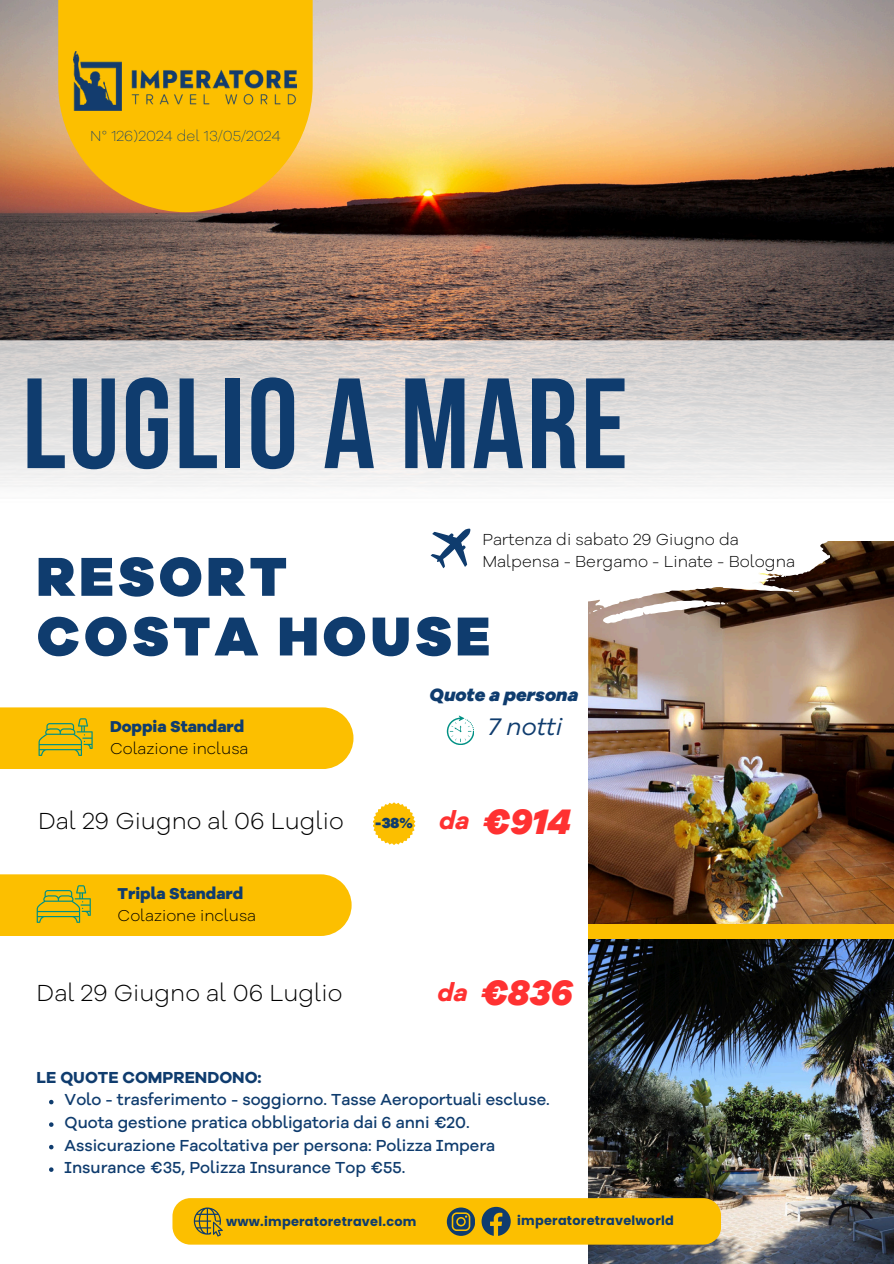
<style>
.page{position:relative;width:894px;height:1264px;background:#fff}
.page>*{position:absolute;margin:0;border:0;box-sizing:border-box;transform-origin:0 0}
.t1{font:700 128.1px "Bebas Neue";letter-spacing:.02em;color:#0f3c6e}
.t2{font:900 56.55px/59.7px "Galano Grotesque Alt";letter-spacing:.07em;color:#0f3c6e}
.t3{font:italic 800 36.45px "Galano Grotesque Alt";color:#ff3131}
.t4{font:italic 24.75px "Galano Grotesque Alt";color:#0f3c6e}
.t5{font:italic 700 24.6px "Galano Grotesque Alt";color:#ff3131}
.t6{font:300 24px "Galano Grotesque Alt";color:#000}
.t7{font:italic 800 18.45px "Galano Grotesque Alt";color:#0f3c6e}
.t8{font:500 16.5px "Galano Grotesque Alt";color:#0f3c6e}
.t9{font:300 16.5px/22.5px "Galano Grotesque Alt";color:#000}
.t10{font:700 16.5px "Galano Grotesque Alt";color:#0f3c6e}
.t11{font:300 16.2px "Galano Grotesque Alt";color:#000}
.t12{font:800 16.2px "Galano Grotesque Alt";color:#0f3c6e}
.t13{font:200 15px "Galano Grotesque Alt";color:#0f3c6e}
.t14{font:900 15px "Galano Grotesque Alt";color:#0f3c6e}
.t15{font:700 12.9px "Poppins";letter-spacing:.02em;color:#0f3c6e}
</style>
<div class="page">
<img style="left:0;top:0;width:893px;height:340px">
<svg style="left:58px;top:0;width:254px;height:212px;background:#f6b50e"></svg>
<img style="left:74px;top:52px;width:222px;height:58px">
<div style="left:0;top:707px;width:353px;height:62px;background:#fcbf00"></div>
<svg style="left:446px;top:715px;width:27px;height:29px"></svg>
<div style="left:0;top:874px;width:351px;height:62px;background:#fcbf00"></div>
<svg style="left:373px;top:802px;width:42px;height:43px"></svg>
<div style="left:588px;top:861px;width:305px;height:143px;background:#fcbf00"></div>
<img style="left:588px;top:939px;width:305px;height:324px">
<div style="left:172px;top:1198px;width:549px;height:46px;background:#fcbf00;border-radius:18px"></div>
<svg style="left:194px;top:1207px;width:29px;height:29px"></svg>
<svg style="left:446px;top:1207px;width:29px;height:28px"></svg>
<svg style="left:481px;top:1206px;width:29px;height:29px"></svg>
<img style="left:588px;top:541px;width:305px;height:382px">
<svg style="left:430px;top:528px;width:40px;height:40px"></svg>
<svg style="left:588px;top:541px;width:241px;height:82px"></svg>
<svg style="left:49px;top:1099px;width:4px;height:5px"></svg>
<svg style="left:49px;top:1122px;width:4px;height:4px"></svg>
<svg style="left:49px;top:1144px;width:4px;height:5px"></svg>
<svg style="left:49px;top:1167px;width:4px;height:4px"></svg>
<h2 class="t13" style="left:90px;top:130px;width:192px">N° 126)2024 del 13/05/2024</h2>
<p class="t1" style="left:22px;top:372px;width:607px">LUGLIO A MARE</p>
<p class="t9" style="left:482px;top:529px;width:314px">Partenza di sabato 29 Giugno da<br>Malpensa - Bergamo - Linate - Bologna</p>
<p class="t2" style="left:37px;top:551px;width:455px">RESORT<br>COSTA HOUSE</p>
<h5 class="t12" style="left:110px;top:719px;width:136px">Doppia Standard</h5>
<p class="t11" style="left:110px;top:742px;width:140px">Colazione inclusa</p>
<p class="t6" style="left:38px;top:811px;width:307px">Dal 29 Giugno al 06 Luglio</p>
<h4 class="t12" style="left:118px;top:886px;width:127px">Tripla Standard</h4>
<h4 class="t11" style="left:118px;top:908px;width:140px">Colazione inclusa</h4>
<h4 class="t7" style="left:429px;top:687px;width:150px">Quote a persona</h4>
<h4 class="t4" style="left:487px;top:716px;width:77px">7 notti</h4>
<h6 class="t14" style="left:374px;top:816px;width:40px">-38%</h6>
<p class="t5" style="left:439px;top:810px;width:31px">da</p>
<p class="t3" style="left:482px;top:806px;width:90px">€914</p>
<h3 class="t6" style="left:37px;top:982px;width:307px">Dal 29 Giugno al 06 Luglio</h3>
<p class="t5" style="left:438px;top:982px;width:31px">da</p>
<p class="t3" style="left:480px;top:977px;width:94px">€836</p>
<h3 class="t10" style="left:37px;top:1070px;width:226px">LE QUOTE COMPRENDONO:</h3>
<p class="t8" style="left:65px;top:1092px;width:486px">Volo - trasferimento - soggiorno. Tasse Aeroportuali escluse.</p>
<p class="t8" style="left:65px;top:1115px;width:406px">Quota gestione pratica obbligatoria dai 6 anni €20.</p>
<h4 class="t8" style="left:65px;top:1137px;width:432px">Assicurazione Facoltativa per persona: Polizza Impera</h4>
<p class="t8" style="left:65px;top:1160px;width:342px">Insurance €35, Polizza Insurance Top €55.</p>
<p class="t15" style="left:226px;top:1212px;width:192px">www.imperatoretravel.com</p>
<h1 class="t15" style="left:517px;top:1211px;width:158px">imperatoretravelworld</h1>
</div>
